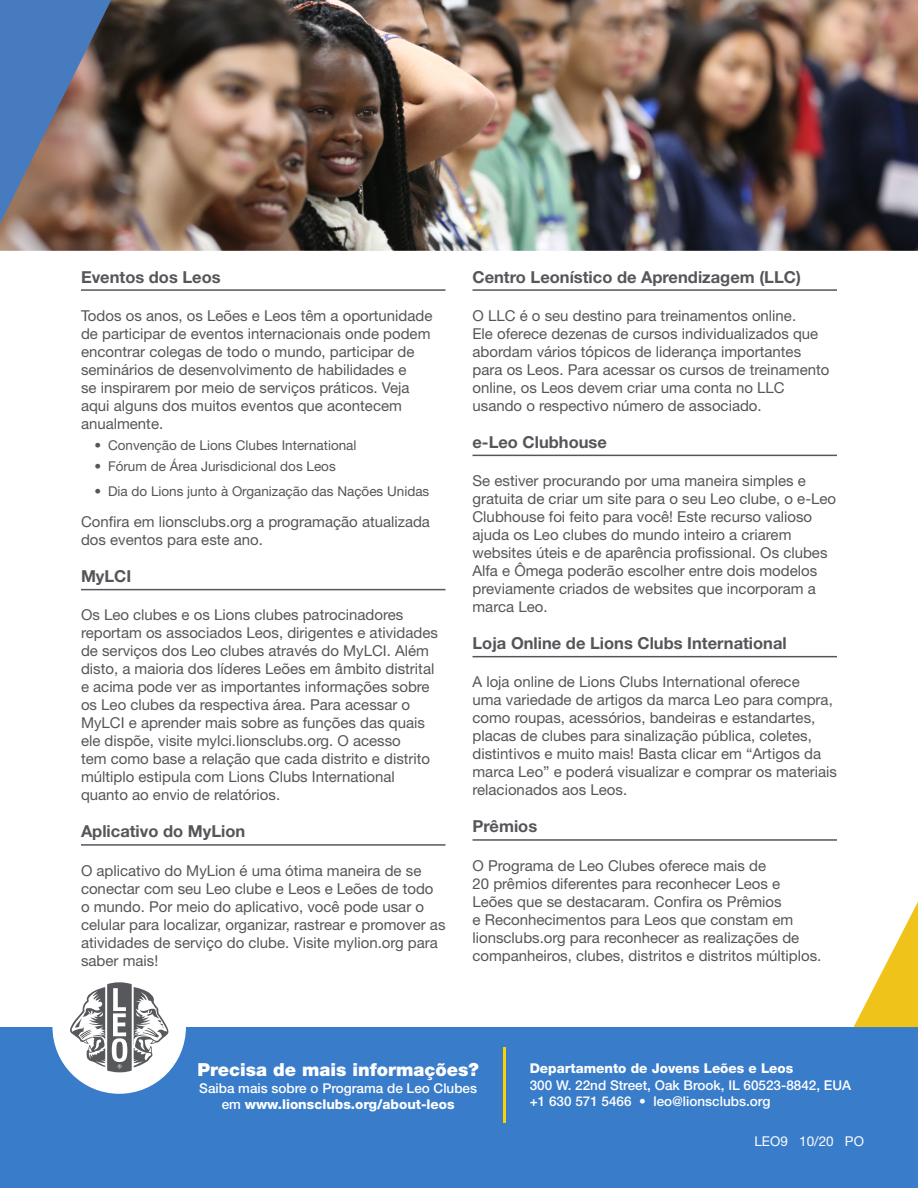
<style>
.page{position:relative;width:918px;height:1188px;background:#fff}
.page>*{position:absolute;margin:0;border:0;box-sizing:border-box;transform-origin:0 0}
.t1{font:900 18px "Helvetica Neue LT Std";color:#fff}
.t2{font:700 16.5px "Helvetica Neue LT Std";color:#55565a}
.t3{font:15px/18px "Helvetica Neue LT Std";color:#55565a}
.t4{font:500 13.5px/16.2px "Helvetica Neue LT Std";color:#fff;text-align:center}
.t5{font:13.5px "Helvetica Neue LT Std";color:#55565a}
.t6{font:800 13.5px "Helvetica Neue LT Std";color:#fff}
.t7{font:13.5px "Helvetica Neue LT Std";color:#fcfeff}
.s1{font-weight:800}
</style>
<div class="page">
<div style="left:0;top:1027px;width:918px;height:161px;background:#397cc9"></div>
<svg style="left:854px;top:902px;width:64px;height:125px"></svg>
<img style="left:0;top:0;width:918px;height:251px">
<div style="left:52px;top:960px;width:134px;height:134px;background:#fff;border-radius:50%"></div>
<svg style="left:68px;top:982px;width:102px;height:92px"></svg>
<hr style="left:504px;top:1047px;width:2px;height:76px;background:#ffd100">
<hr style="left:81px;top:289px;width:365px;height:2px;background:#55565a">
<hr style="left:81px;top:589px;width:365px;height:1px;background:#55565a">
<hr style="left:81px;top:844px;width:365px;height:2px;background:#55565a">
<hr style="left:472px;top:289px;width:365px;height:2px;background:#55565a">
<hr style="left:472px;top:455px;width:365px;height:1px;background:#55565a">
<hr style="left:472px;top:656px;width:365px;height:1px;background:#55565a">
<hr style="left:472px;top:839px;width:365px;height:2px;background:#55565a">
<p class="t2" style="left:81px;top:266px;width:141px">Eventos dos Leos</p>
<p class="t3" style="left:81px;top:306px;width:353px">Todos os anos, os Leões e Leos têm a oportunidade de participar de eventos internacionais onde podem encontrar colegas de todo o mundo, participar de seminários de desenvolvimento de habilidades e<br>se inspirarem por meio de serviços práticos. Veja aqui alguns dos muitos eventos que acontecem anualmente.</p>
<p class="t5" style="left:94px;top:437px;width:264px">• Convenção de Lions Clubes International</p>
<p class="t5" style="left:94px;top:458px;width:243px">• Fórum de Área Jurisdicional dos Leos</p>
<p class="t5" style="left:94px;top:483px;width:336px">• Dia do Lions junto à Organização das Nações Unidas</p>
<p class="t3" style="left:81px;top:513px;width:351px">Confira em lionsclubs.org a programação atualizada dos eventos para este ano.</p>
<p class="t2" style="left:81px;top:566px;width:52px">MyLCI</p>
<p class="t3" style="left:81px;top:606px;width:359px">Os Leo clubes e os Lions clubes patrocinadores reportam os associados Leos, dirigentes e atividades de serviços dos Leo clubes através do MyLCI. Além disto, a maioria dos líderes Leões em âmbito distrital e acima pode ver as importantes informações sobre os Leo clubes da respectiva área. Para acessar o MyLCI e aprender mais sobre as funções das quais ele dispõe, visite mylci.lionsclubs.org. O acesso<br>tem como base a relação que cada distrito e distrito múltiplo estipula com Lions Clubs International quanto ao envio de relatórios.</p>
<p class="t2" style="left:81px;top:821px;width:166px">Aplicativo do MyLion</p>
<p class="t3" style="left:81px;top:861px;width:366px">O aplicativo do MyLion é uma ótima maneira de se conectar com seu Leo clube e Leos e Leões de todo o mundo. Por meio do aplicativo, você pode usar o celular para localizar, organizar, rastrear e promover as atividades de serviço do clube. Visite mylion.org para saber mais!</p>
<p class="t2" style="left:472px;top:266px;width:330px">Centro Leonístico de Aprendizagem (LLC)</p>
<p class="t3" style="left:472px;top:306px;width:358px">O LLC é o seu destino para treinamentos online.<br>Ele oferece dezenas de cursos individualizados que abordam vários tópicos de liderança importantes para os Leos. Para acessar os cursos de treinamento online, os Leos devem criar uma conta no LLC usando o respectivo número de associado.</p>
<p class="t2" style="left:472px;top:432px;width:136px">e-Leo Clubhouse</p>
<p class="t3" style="left:472px;top:472px;width:365px">Se estiver procurando por uma maneira simples e gratuita de criar um site para o seu Leo clube, o e-Leo Clubhouse foi feito para você! Este recurso valioso ajuda os Leo clubes do mundo inteiro a criarem websites úteis e de aparência profissional. Os clubes Alfa e Ômega poderão escolher entre dois modelos previamente criados de websites que incorporam a marca Leo.</p>
<p class="t2" style="left:472px;top:633px;width:316px">Loja Online de Lions Clubs International</p>
<p class="t3" style="left:472px;top:673px;width:366px">A loja online de Lions Clubs International oferece<br>uma variedade de artigos da marca Leo para compra, como roupas, acessórios, bandeiras e estandartes, placas de clubes para sinalização pública, coletes, distintivos e muito mais! Basta clicar em “Artigos da marca Leo” e poderá visualizar e comprar os materiais relacionados aos Leos.</p>
<p class="t2" style="left:472px;top:816px;width:66px">Prêmios</p>
<p class="t3" style="left:472px;top:856px;width:350px">O Programa de Leo Clubes oferece mais de<br>20 prêmios diferentes para reconhecer Leos e Leões que se destacaram. Confira os Prêmios<br>e Reconhecimentos para Leos que constam em lionsclubs.org para reconhecer as realizações de companheiros, clubes, distritos e distritos múltiplos.</p>
<p class="t1" style="left:198px;top:1059px;width:283px">Precisa de mais informações?</p>
<p class="t4" style="left:199px;top:1080px;width:279px">Saiba mais sobre o Programa de Leo Clubes em <span class="s1">www.lionsclubs.org/about-leos</span></p>
<p class="t6" style="left:530px;top:1061px;width:265px">Departamento de Jovens Leões e Leos</p>
<p class="t4" style="left:530px;top:1077px;width:323px;text-align:left">300 W. 22nd Street, Oak Brook, IL 60523-8842, EUA +1 630 571 5466 • leo@lionsclubs.org</p>
<p class="t7" style="left:754px;top:1133px;width:111px">LEO9 10/20 PO</p>
</div>
